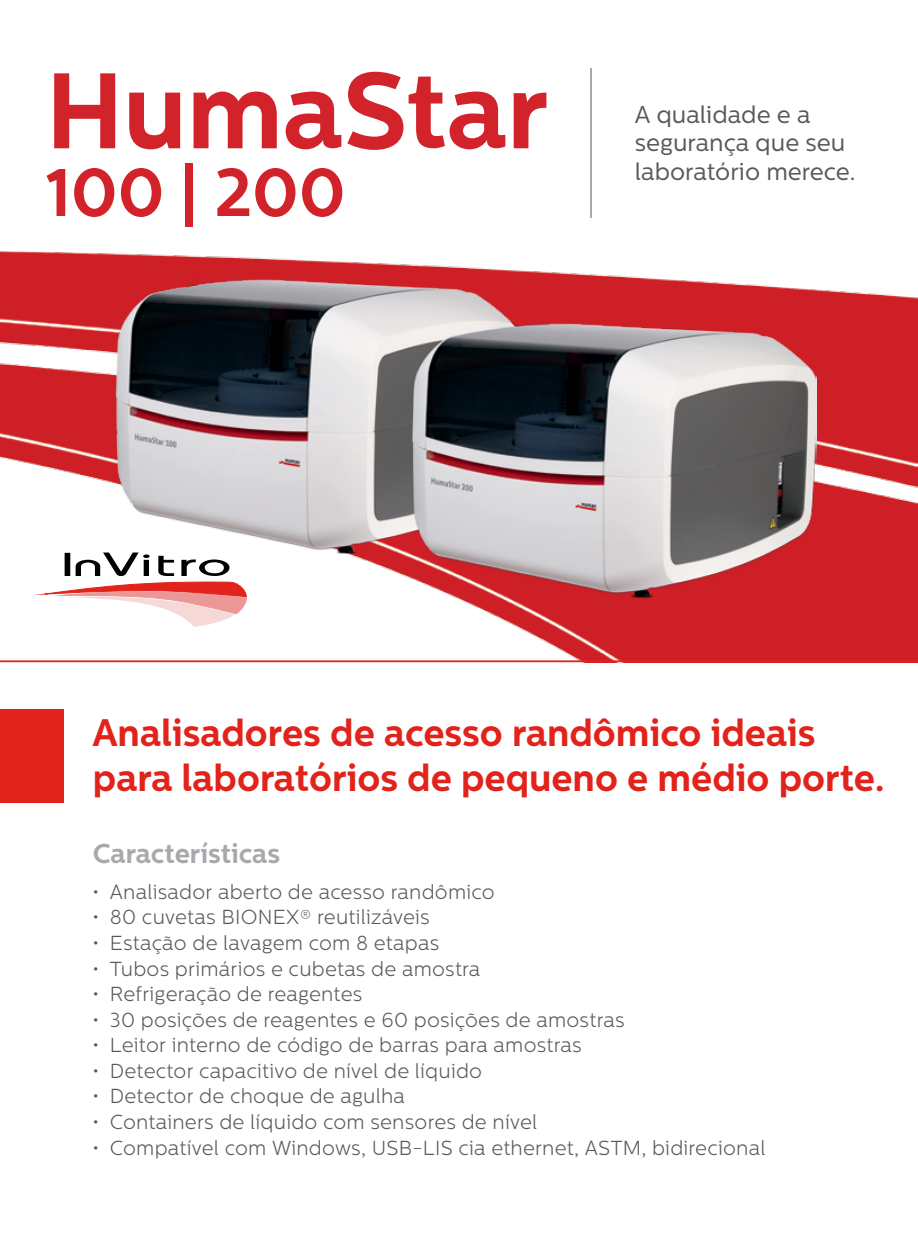
<style>
.page{position:relative;width:918px;height:1234px;background:#fff}
.page>*{position:absolute;margin:0;border:0;box-sizing:border-box;transform-origin:0 0}
.t1{font:700 106.95px "Centrale Sans";color:#d2232a}
.t2{font:700 67.05px "Centrale Sans";color:#d2232a}
.t3{font:700 37.5px/45px "Centrale Sans";color:#e2231b}
.t4{font:700 27px "Centrale Sans";color:#a7a9ac}
.t5{font:24px/28.8px "Centrale Sans";color:#58595b}
.t6{font:300 20.25px "Centrale Sans";letter-spacing:.01em;color:#58595b}
</style>
<div class="page">
<img style="left:0;top:217px;width:918px;height:443px">
<svg style="left:45px;top:552px;width:62px;height:74px"></svg>
<img style="left:107px;top:250px;width:709px;height:402px">
<hr style="left:590px;top:68px;width:2px;height:149px;background:#a7a9ac">
<div style="left:0;top:708px;width:64px;height:94px;background:#e2231b"></div>
<hr style="left:0;top:660px;width:918px;height:2px;background:#e2231b">
<h1 class="t1" style="left:46px;top:47px;width:504px">HumaStar</h1>
<h2 class="t2" style="left:46px;top:153px;width:301px">100 | 200</h2>
<p class="t5" style="left:635px;top:100px;width:222px">A qualidade e a segurança que seu laboratório merece.</p>
<h3 class="t3" style="left:93px;top:709px;width:793px">Analisadores de acesso randômico ideais para laboratórios de pequeno e médio porte.</h3>
<h3 class="t4" style="left:93px;top:837px;width:189px">Características</h3>
<p class="t6" style="left:93px;top:880px;width:403px">• Analisador aberto de acesso randômico</p>
<p class="t6" style="left:93px;top:905px;width:338px">• 80 cuvetas BIONEX® reutilizáveis</p>
<p class="t6" style="left:93px;top:931px;width:348px">• Estação de lavagem com 8 etapas</p>
<p class="t6" style="left:93px;top:956px;width:389px">• Tubos primários e cubetas de amostra</p>
<p class="t6" style="left:93px;top:982px;width:271px">• Refrigeração de reagentes</p>
<p class="t6" style="left:93px;top:1008px;width:533px">• 30 posições de reagentes e 60 posições de amostras</p>
<p class="t6" style="left:93px;top:1033px;width:490px">• Leitor interno de código de barras para amostras</p>
<p class="t6" style="left:93px;top:1059px;width:391px">• Detector capacitivo de nível de líquido</p>
<p class="t6" style="left:93px;top:1084px;width:314px">• Detector de choque de agulha</p>
<p class="t6" style="left:93px;top:1110px;width:446px">• Containers de líquido com sensores de nível</p>
<p class="t6" style="left:93px;top:1135px;width:674px">• Compatível com Windows, USB-LIS cia ethernet, ASTM, bidirecional</p>
</div>
